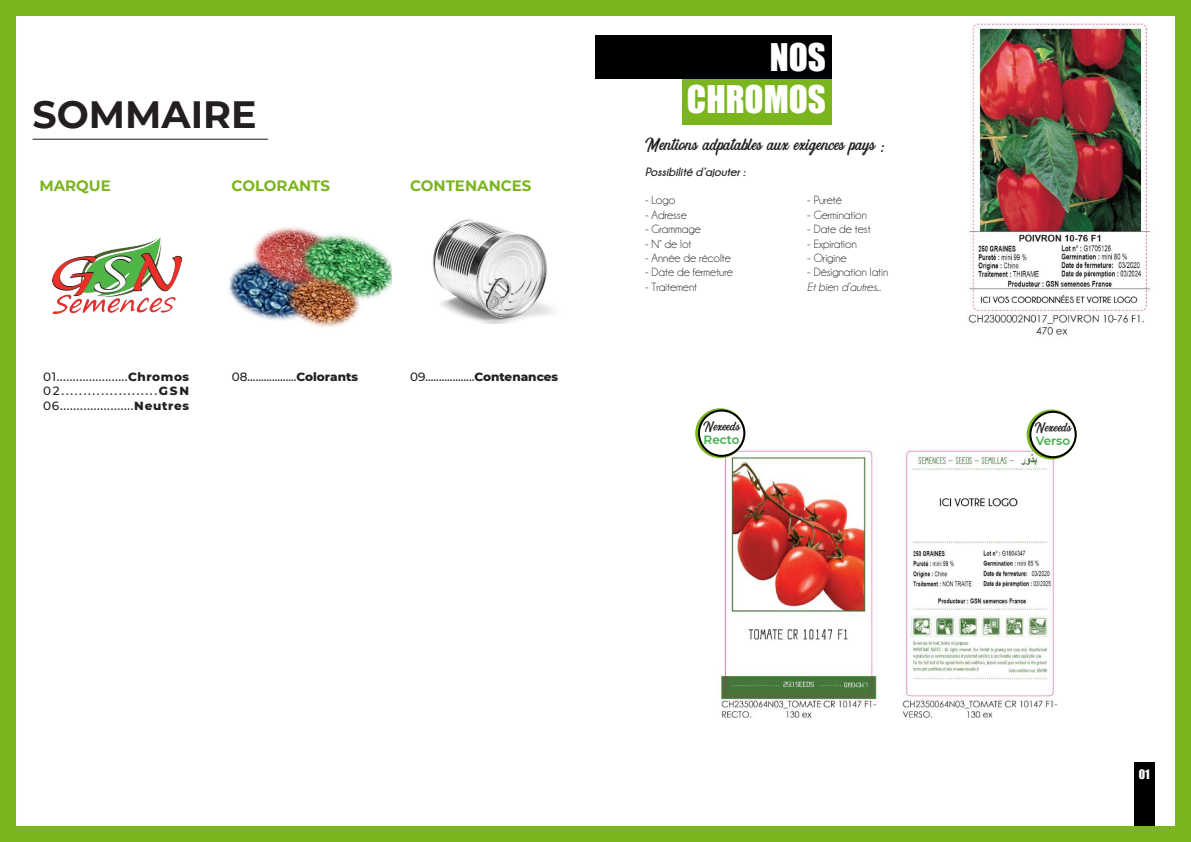
<style>
.page{position:relative;width:1191px;height:842px;background:#fff}
.page>*{position:absolute;margin:0;border:0;box-sizing:border-box;transform-origin:0 0}
.t1{font:700 38px "Montserrat";color:#231f20}
.t2{font:35px/42px "Impact";color:#fff;text-align:right}
.t3{font:21px "Angler";color:#231f20}
.t4{font:16px "Angler";color:#231f20}
.t5{font:700 15px "Montserrat";color:#7ab51d}
.t6{font:500 12px/14.4px "Montserrat";letter-spacing:.04em;color:#231f20;text-align:justify}
.t7{font:12px "Champagne&Limousines";color:#231f20}
.t8{font:italic 700 12px "Champagne&Limousines";color:#231f20}
.t9{font:italic 12px "Champagne&Limousines";color:#231f20}
.t10{font:600 12px "Montserrat";color:#41ad49}
.t11{font:12px "Impact";color:#fff}
.s1{font-weight:800}
</style>
<div class="page">
<hr style="left:33px;top:139px;width:235px;height:1px;background:#231f20">
<img style="left:432px;top:219px;width:121px;height:105px">
<img style="left:228px;top:262px;width:55px;height:58px">
<img style="left:250px;top:227px;width:63px;height:62px">
<img style="left:298px;top:232px;width:94px;height:67px">
<img style="left:283px;top:272px;width:80px;height:55px">
<img style="left:717px;top:442px;width:348px;height:276px">
<div style="left:682px;top:79px;width:150px;height:46px;background:#7ab51d"></div>
<div style="left:595px;top:35px;width:237px;height:44px;background:#000"></div>
<div style="left:1134px;top:762px;width:21px;height:77px;background:#000"></div>
<div style="left:695px;top:408px;width:50px;height:50px;border:4px solid #7ab51d;border-radius:50%"></div>
<div style="left:699px;top:410px;width:45px;height:46px;background:#fff;border-radius:50%"></div>
<div style="left:698px;top:409px;width:47px;height:48px;border:2px solid #000;border-radius:50%"></div>
<div style="left:1026px;top:409px;width:50px;height:50px;border:4px solid #7ab51d;border-radius:50%"></div>
<div style="left:1030px;top:412px;width:45px;height:45px;background:#fff;border-radius:50%"></div>
<div style="left:1029px;top:411px;width:47px;height:47px;border:2px solid #000;border-radius:50%"></div>
<img style="left:968px;top:23px;width:183px;height:312px">
<div style="left:0;top:0;width:1191px;height:842px;border:16px solid #7ab51d"></div>
<img style="left:52px;top:237px;width:129px;height:77px">
<h1 class="t1" style="left:33px;top:87px;width:225px">SOMMAIRE</h1>
<p class="t5" style="left:39px;top:175px;width:73px">MARQUE</p>
<p class="t5" style="left:232px;top:175px;width:100px">COLORANTS</p>
<p class="t5" style="left:410px;top:175px;width:123px">CONTENANCES</p>
<p class="t6" style="left:43px;top:369px;width:147px">01......................<span class="s1">Chromos </span>02......................<span class="s1">GSN </span>06......................<span class="s1">Neutres</span></p>
<p class="t6" style="left:232px;top:369px;width:128px">08..................<span class="s1">Colorants</span></p>
<p class="t6" style="left:410px;top:369px;width:149px">09..................<span class="s1">Contenances</span></p>
<h2 class="t2" style="left:687px;top:36px;width:141px">NOS<br>CHROMOS</h2>
<h3 class="t3" style="left:645px;top:133px;width:242px">Mentions adpatables aux exigences pays :</h3>
<p class="t8" style="left:645px;top:165px;width:102px">Possibilité d’ajouter :</p>
<p class="t7" style="left:645px;top:194px;width:32px">- Logo</p>
<p class="t7" style="left:645px;top:209px;width:43px">- Adresse</p>
<p class="t7" style="left:645px;top:223px;width:57px">- Grammage</p>
<p class="t7" style="left:645px;top:238px;width:48px">- N° de lot</p>
<p class="t7" style="left:645px;top:252px;width:87px">- Année de récolte</p>
<p class="t7" style="left:645px;top:266px;width:89px">- Date de fermeture</p>
<p class="t7" style="left:645px;top:281px;width:53px">- Traitement</p>
<p class="t7" style="left:807px;top:194px;width:36px">- Pureté</p>
<p class="t7" style="left:807px;top:209px;width:61px">- Germination</p>
<p class="t7" style="left:807px;top:223px;width:65px">- Date de test</p>
<p class="t7" style="left:807px;top:238px;width:51px">- Expiration</p>
<p class="t7" style="left:807px;top:252px;width:41px">- Origine</p>
<p class="t7" style="left:807px;top:266px;width:82px">- Désignation latin</p>
<p class="t9" style="left:807px;top:281px;width:75px">Et bien d’autres...</p>
<h3 class="t4" style="left:703px;top:417px;width:38px">Nexeeds</h3>
<p class="t10" style="left:703px;top:431px;width:37px">Recto</p>
<h3 class="t4" style="left:1034px;top:418px;width:38px">Nexeeds</h3>
<p class="t10" style="left:1035px;top:432px;width:36px">Verso</p>
<p class="t11" style="left:1138px;top:765px;width:13px">01</p>
</div>
